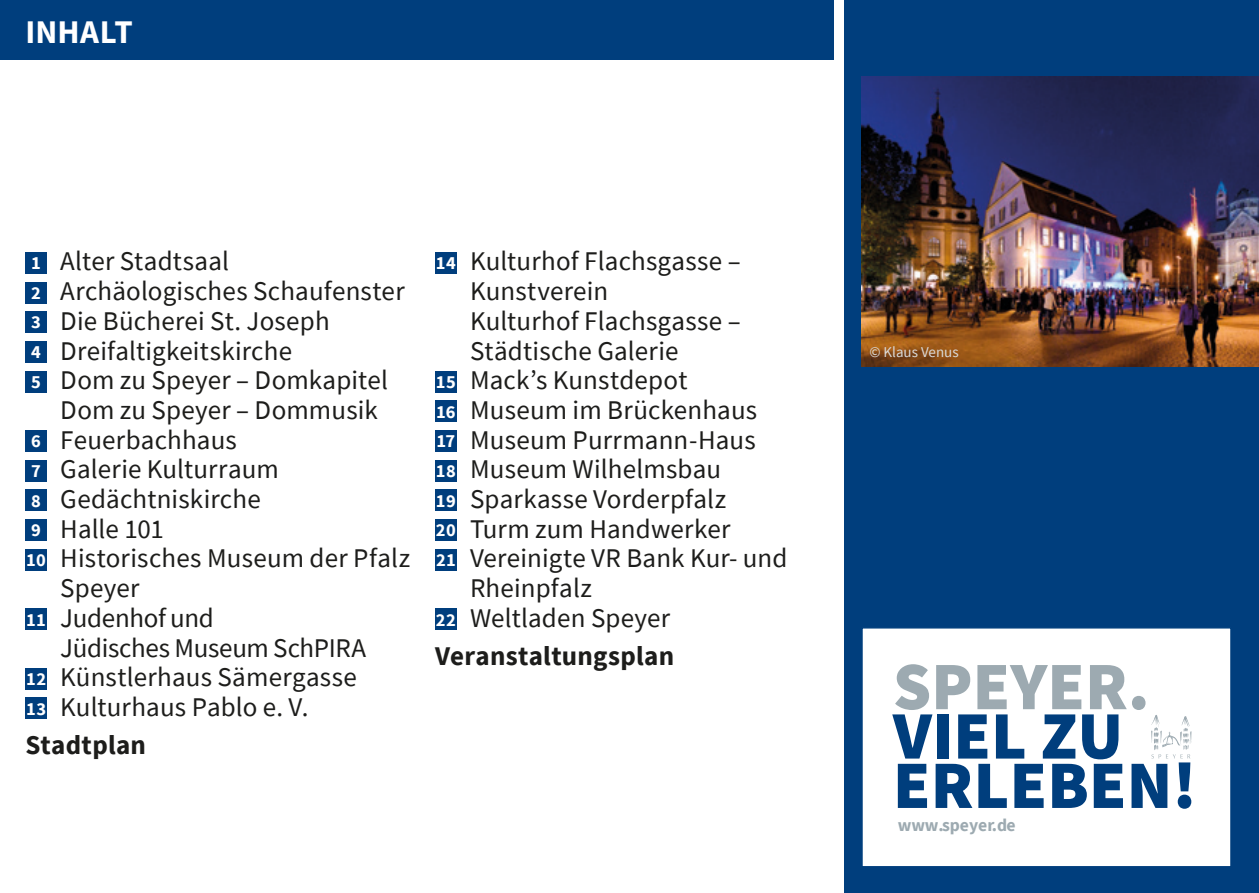
<style>
.page{position:relative;width:1259px;height:893px;background:#fff}
.page>*{position:absolute;margin:0;border:0;box-sizing:border-box;transform-origin:0 0}
.t1{font:900 67.8px/49.5px "Source Sans Pro";color:#003e7d}
.t2{font:900 67.8px "Source Sans Pro";color:#9daab1}
.t3{font:700 33px "Source Sans Pro";color:#fff}
.t4{font:27px "Source Sans Pro";letter-spacing:.005em;color:#1d1d1b}
.t5{font:700 27px "Source Sans Pro";letter-spacing:.01em;color:#1d1d1b}
.t6{font:27px "Source Sans Pro";letter-spacing:-.015em;color:#1d1d1b}
.t7{font:700 17.7px "Source Sans Pro";color:#9daab1}
.t8{font:15px "Source Sans Pro";color:#dadada}
.s1{font-weight:700;font-size:18.3px;color:#fff}
</style>
<div class="page">
<div style="left:844px;top:0;width:415px;height:893px;background:#003e7d"></div>
<div style="left:26px;top:252px;width:21px;height:21px;background:#003e7d"></div>
<div style="left:26px;top:282px;width:21px;height:21px;background:#003e7d"></div>
<div style="left:26px;top:312px;width:21px;height:21px;background:#003e7d"></div>
<div style="left:26px;top:341px;width:21px;height:22px;background:#003e7d"></div>
<div style="left:26px;top:371px;width:21px;height:21px;background:#003e7d"></div>
<div style="left:26px;top:430px;width:21px;height:22px;background:#003e7d"></div>
<div style="left:26px;top:460px;width:21px;height:21px;background:#003e7d"></div>
<div style="left:26px;top:490px;width:21px;height:21px;background:#003e7d"></div>
<div style="left:26px;top:519px;width:21px;height:22px;background:#003e7d"></div>
<div style="left:26px;top:549px;width:21px;height:21px;background:#003e7d"></div>
<div style="left:26px;top:609px;width:21px;height:21px;background:#003e7d"></div>
<div style="left:26px;top:668px;width:21px;height:21px;background:#003e7d"></div>
<div style="left:26px;top:698px;width:21px;height:21px;background:#003e7d"></div>
<div style="left:0;top:0;width:833px;height:60px;background:#003e7d"></div>
<div style="left:435px;top:252px;width:21px;height:21px;background:#003e7d"></div>
<div style="left:435px;top:371px;width:21px;height:21px;background:#003e7d"></div>
<div style="left:435px;top:401px;width:21px;height:21px;background:#003e7d"></div>
<div style="left:435px;top:430px;width:21px;height:22px;background:#003e7d"></div>
<div style="left:435px;top:460px;width:21px;height:21px;background:#003e7d"></div>
<div style="left:435px;top:490px;width:21px;height:21px;background:#003e7d"></div>
<div style="left:435px;top:519px;width:21px;height:22px;background:#003e7d"></div>
<div style="left:435px;top:549px;width:21px;height:21px;background:#003e7d"></div>
<div style="left:435px;top:609px;width:21px;height:21px;background:#003e7d"></div>
<img style="left:861px;top:77px;width:398px;height:289px">
<div style="left:861px;top:627px;width:370px;height:240px;background:#fff;border:1px solid #003e7d"></div>
<svg style="left:1151px;top:715px;width:40px;height:43px"></svg>
<p class="t3" style="left:26px;top:9px;width:109px">INHALT</p>
<p class="t4" style="left:31px;top:244px;width:199px"><span class="s1">1</span> Alter Stadtsaal</p>
<p class="t4" style="left:31px;top:274px;width:375px"><span class="s1">2</span> Archäologisches Schaufenster</p>
<p class="t4" style="left:31px;top:304px;width:300px"><span class="s1">3</span> Die Bücherei St. Joseph</p>
<p class="t4" style="left:31px;top:333px;width:262px"><span class="s1">4</span> Dreifaltigkeitskirche</p>
<p class="t4" style="left:31px;top:363px;width:358px"><span class="s1">5</span> Dom zu Speyer – Domkapitel</p>
<p class="t4" style="left:31px;top:393px;width:348px"><span class="s1">6</span> Dom zu Speyer – Dommusik</p>
<p class="t4" style="left:31px;top:422px;width:207px"><span class="s1">6</span> Feuerbachhaus</p>
<p class="t4" style="left:31px;top:452px;width:249px"><span class="s1">7</span> Galerie Kulturraum</p>
<p class="t4" style="left:31px;top:482px;width:231px"><span class="s1">8</span> Gedächtniskirche</p>
<p class="t4" style="left:31px;top:512px;width:134px"><span class="s1">9</span> Halle 101</p>
<p class="t4" style="left:26px;top:541px;width:385px"><span class="s1">10</span> Historisches Museum der Pfalz</p>
<p class="t4" style="left:60px;top:571px;width:81px">Speyer</p>
<p class="t4" style="left:26px;top:601px;width:189px"><span class="s1">11</span> Judenhof und</p>
<p class="t6" style="left:60px;top:630px;width:307px">Jüdisches Museum SchPIRA</p>
<p class="t4" style="left:26px;top:660px;width:332px"><span class="s1">12</span> Künstlerhaus Sämergasse</p>
<p class="t4" style="left:26px;top:690px;width:284px"><span class="s1">13</span> Kulturhaus Pablo e. V.</p>
<p class="t5" style="left:26px;top:727px;width:122px">Stadtplan</p>
<p class="t4" style="left:436px;top:244px;width:306px"><span class="s1">14</span> Kulturhof Flachsgasse –</p>
<p class="t4" style="left:470px;top:274px;width:140px">Kunstverein</p>
<p class="t4" style="left:441px;top:304px;width:301px"><span class="s1">6</span> Kulturhof Flachsgasse –</p>
<p class="t4" style="left:470px;top:333px;width:210px">Städtische Galerie</p>
<p class="t4" style="left:436px;top:363px;width:253px"><span class="s1">15</span> Mack’s Kunstdepot</p>
<p class="t4" style="left:436px;top:393px;width:323px"><span class="s1">16</span> Museum im Brückenhaus</p>
<p class="t4" style="left:436px;top:422px;width:321px"><span class="s1">17</span> Museum Purrmann-Haus</p>
<p class="t4" style="left:436px;top:452px;width:287px"><span class="s1">18</span> Museum Wilhelmsbau</p>
<p class="t4" style="left:436px;top:482px;width:292px"><span class="s1">19</span> Sparkasse Vorderpfalz</p>
<p class="t4" style="left:436px;top:512px;width:296px"><span class="s1">20</span> Turm zum Handwerker</p>
<p class="t4" style="left:436px;top:541px;width:353px"><span class="s1">21</span> Vereinigte VR Bank Kur- und</p>
<p class="t4" style="left:470px;top:571px;width:123px">Rheinpfalz</p>
<p class="t4" style="left:436px;top:601px;width:236px"><span class="s1">22</span> Weltladen Speyer</p>
<p class="t5" style="left:435px;top:638px;width:240px">Veranstaltungsplan</p>
<p class="t8" style="left:869px;top:342px;width:91px">© Klaus Venus</p>
<h1 class="t2" style="left:893px;top:640px;width:258px">SPEYER.</h1>
<h1 class="t1" style="left:893px;top:710px;width:305px">VIEL ZU<br>ERLEBEN!</h1>
<p class="t7" style="left:897px;top:813px;width:120px">www.speyer.de</p>
</div>
